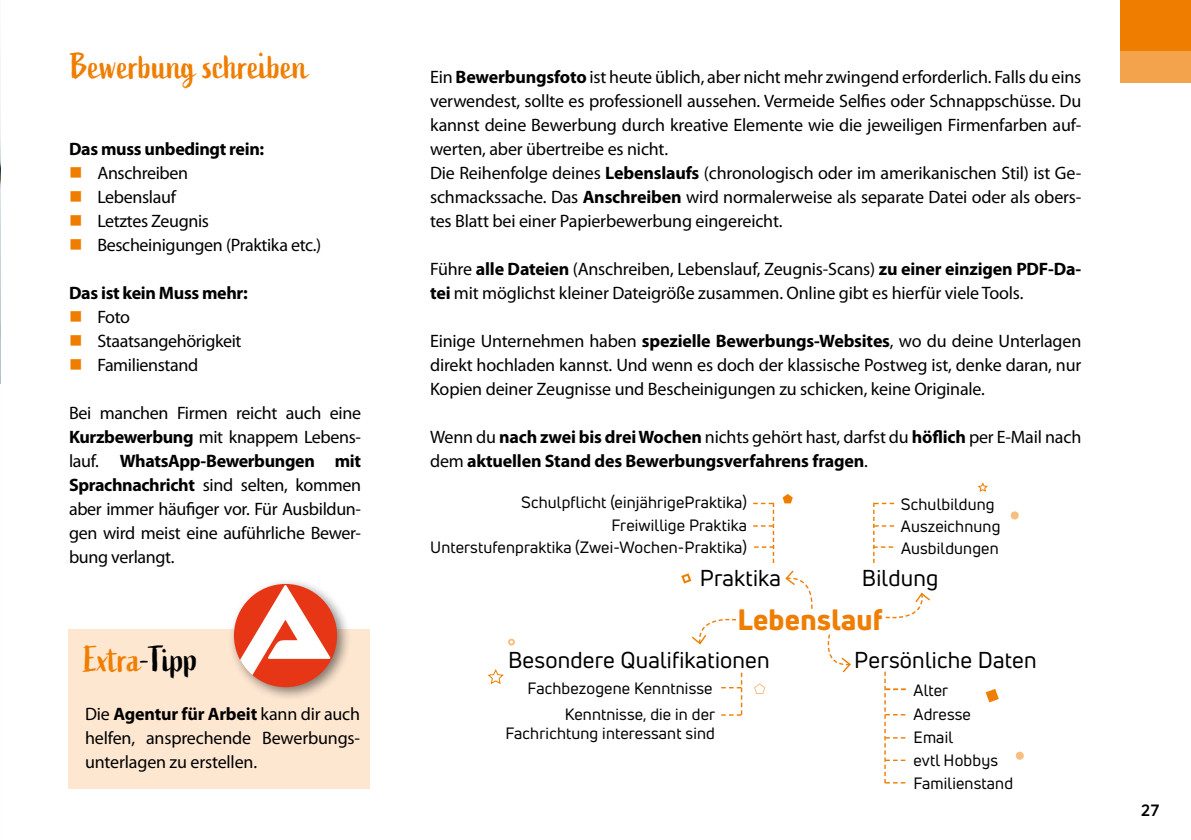
<style>
.page{position:relative;width:1191px;height:840px;background:#fff}
.page>*{position:absolute;margin:0;border:0;box-sizing:border-box;transform-origin:0 0}
.t1{font:36px "Active";color:#ef7d00}
.t2{font:800 28.8px "Uni Neue";letter-spacing:.01em;color:#ef7d00}
.t3{font:22.4px "Uni Neue";letter-spacing:.01em;color:#000}
.t4{font:18px/24px "Myriad Pro";letter-spacing:-.01em;color:#000}
.t5{font:700 18px/24px "Myriad Pro";letter-spacing:-.015em;color:#000}
.t6{font:16px/22.4px "Uni Neue";letter-spacing:.01em;color:#000;text-align:right}
.t7{font:700 16px "Uni Neue";color:#000}
.s1{font-weight:700}
.s2{color:#000}
.s3{font-weight:400}
</style>
<div class="page">
<hr style="left:0;top:0;width:1px;height:383px;background:#ef7d00">
<div style="left:1120px;top:0;width:71px;height:83px;background:#ef7d00"></div>
<div style="left:1120px;top:51px;width:71px;height:32px;background:#f3a34c"></div>
<div style="left:68px;top:629px;width:301px;height:159px;background:#fee7d1"></div>
<div style="left:227px;top:577px;width:125px;height:124px;background:#000;opacity:.5"></div>
<div style="left:234px;top:583px;width:103px;height:103px;background:#e63616;border-radius:50%"></div>
<svg style="left:240px;top:584px;width:91px;height:90px"></svg>
<svg style="left:785px;top:570px;width:28px;height:39px"></svg>
<svg style="left:885px;top:592px;width:45px;height:27px"></svg>
<svg style="left:691px;top:618px;width:46px;height:27px"></svg>
<svg style="left:827px;top:634px;width:24px;height:39px"></svg>
<svg style="left:508px;top:638px;width:7px;height:7px"></svg>
<svg style="left:721px;top:672px;width:21px;height:43px"></svg>
<svg style="left:884px;top:671px;width:21px;height:112px"></svg>
<svg style="left:753px;top:502px;width:21px;height:60px"></svg>
<svg style="left:873px;top:502px;width:21px;height:60px"></svg>
<svg style="left:1010px;top:511px;width:8px;height:8px"></svg>
<svg style="left:985px;top:689px;width:14px;height:13px"></svg>
<svg style="left:681px;top:573px;width:11px;height:11px"></svg>
<svg style="left:754px;top:683px;width:11px;height:10px"></svg>
<svg style="left:782px;top:494px;width:10px;height:9px"></svg>
<svg style="left:1015px;top:751px;width:8px;height:8px"></svg>
<svg style="left:977px;top:482px;width:10px;height:9px"></svg>
<svg style="left:488px;top:669px;width:15px;height:14px"></svg>
<h1 class="t1" style="left:71px;top:46px;width:238px">Bewerbung schreiben</h1>
<p class="t5" style="left:69px;top:136px;width:197px">Das muss unbedingt rein:</p>
<p class="t4" style="left:97px;top:161px;width:225px">Anschreiben<br>Lebenslauf<br>Letztes Zeugnis<br>Bescheinigungen (Praktika etc.)</p>
<p class="t5" style="left:69px;top:280px;width:180px">Das ist kein Muss mehr:</p>
<p class="t4" style="left:97px;top:304px;width:146px">Foto<br>Staatsangehörigkeit<br>Familienstand</p>
<p class="t4" style="left:69px;top:400px;width:293px;text-align:justify">Bei manchen Firmen reicht auch eine <span class="s1">Kurzbewerbung</span> mit knappem Lebens&shy;lauf. <span class="s1">WhatsApp-Bewerbungen mit Sprachnachricht</span> sind selten, kommen aber immer häufiger vor. Für Ausbildun&shy;gen wird meist eine auführliche Bewer&shy;bung verlangt.</p>
<h1 class="t1" style="left:84px;top:638px;width:116px">Extra<span class="s2">-Tipp</span></h1>
<p class="t4" style="left:85px;top:701px;width:276px;text-align:justify">Die <span class="s1">Agentur für Arbeit</span> kann dir auch helfen, ansprechende Bewerbungs&shy;unterlagen zu erstellen.</p>
<p class="t4" style="left:430px;top:65px;width:653px">Ein <span class="s1">Bewerbungsfoto</span> ist heute üblich, aber nicht mehr zwingend erforderlich. Falls du eins verwendest, sollte es professionell aussehen. Vermeide Selfies oder Schnappschüsse. Du kannst deine Bewerbung durch kreative Elemente wie die jeweiligen Firmenfarben auf&shy;werten, aber übertreibe es nicht.<br>Die Reihenfolge deines <span class="s1">Lebenslaufs</span> (chronologisch oder im amerikanischen Stil) ist Ge&shy;schmackssache. Das <span class="s1">Anschreiben</span> wird normalerweise als separate Datei oder als obers&shy;tes Blatt bei einer Papierbewerbung eingereicht.</p>
<p class="t4" style="left:430px;top:257px;width:653px">Führe <span class="s1">alle Dateien</span> (Anschreiben, Lebenslauf, Zeugnis-Scans) <span class="s1">zu einer einzigen PDF-Da&shy;tei</span> mit möglichst kleiner Dateigröße zusammen. Online gibt es hierfür viele Tools.</p>
<p class="t4" style="left:430px;top:329px;width:653px;text-align:justify">Einige Unternehmen haben <span class="s1">spezielle Bewerbungs-Websites</span>, wo du deine Unterlagen direkt hochladen kannst. Und wenn es doch der klassische Postweg ist, denke daran, nur Kopien deiner Zeugnisse und Bescheinigungen zu schicken, keine Originale.</p>
<p class="t5" style="left:430px;top:424px;width:653px"><span class="s3">Wenn du</span> nach zwei bis drei Wochen <span class="s3">nichts gehört hast, darfst du</span> höflich <span class="s3">per E-Mail nach dem</span> aktuellen Stand des Bewerbungsverfahrens fragen<span class="s3">.</span></p>
<p class="t6" style="left:430px;top:491px;width:318px">Schulpflicht (einjährigePraktika)<br>Freiwillige Praktika<br>Unterstufenpraktika (Zwei-Wochen-Praktika)</p>
<p class="t6" style="left:901px;top:492px;width:95px">Schulbildung</p>
<p class="t6" style="left:901px;top:514px;width:101px">Auszeichnung</p>
<p class="t6" style="left:901px;top:537px;width:99px">Ausbildungen</p>
<p class="t3" style="left:700px;top:563px;width:83px">Praktika</p>
<p class="t3" style="left:862px;top:563px;width:78px">Bildung</p>
<h2 class="t2" style="left:737px;top:599px;width:147px">Lebenslauf</h2>
<p class="t3" style="left:508px;top:645px;width:263px">Besondere Qualifikationen</p>
<p class="t3" style="left:854px;top:645px;width:184px">Persönliche Daten</p>
<p class="t6" style="left:527px;top:676px;width:186px">Fachbezogene Kenntnisse</p>
<p class="t6" style="left:913px;top:678px;width:36px">Alter</p>
<p class="t6" style="left:505px;top:704px;width:211px;line-height:19.2px">Kenntnisse, die in der<br>Fachrichtung interessant sind</p>
<p class="t6" style="left:913px;top:702px;width:59px">Adresse</p>
<p class="t6" style="left:913px;top:724px;width:101px;line-height:23.2px;text-align:left">Email<br>evtl Hobbys<br>Familienstand</p>
<p class="t7" style="left:1141px;top:799px;width:19px">27</p>
</div>
